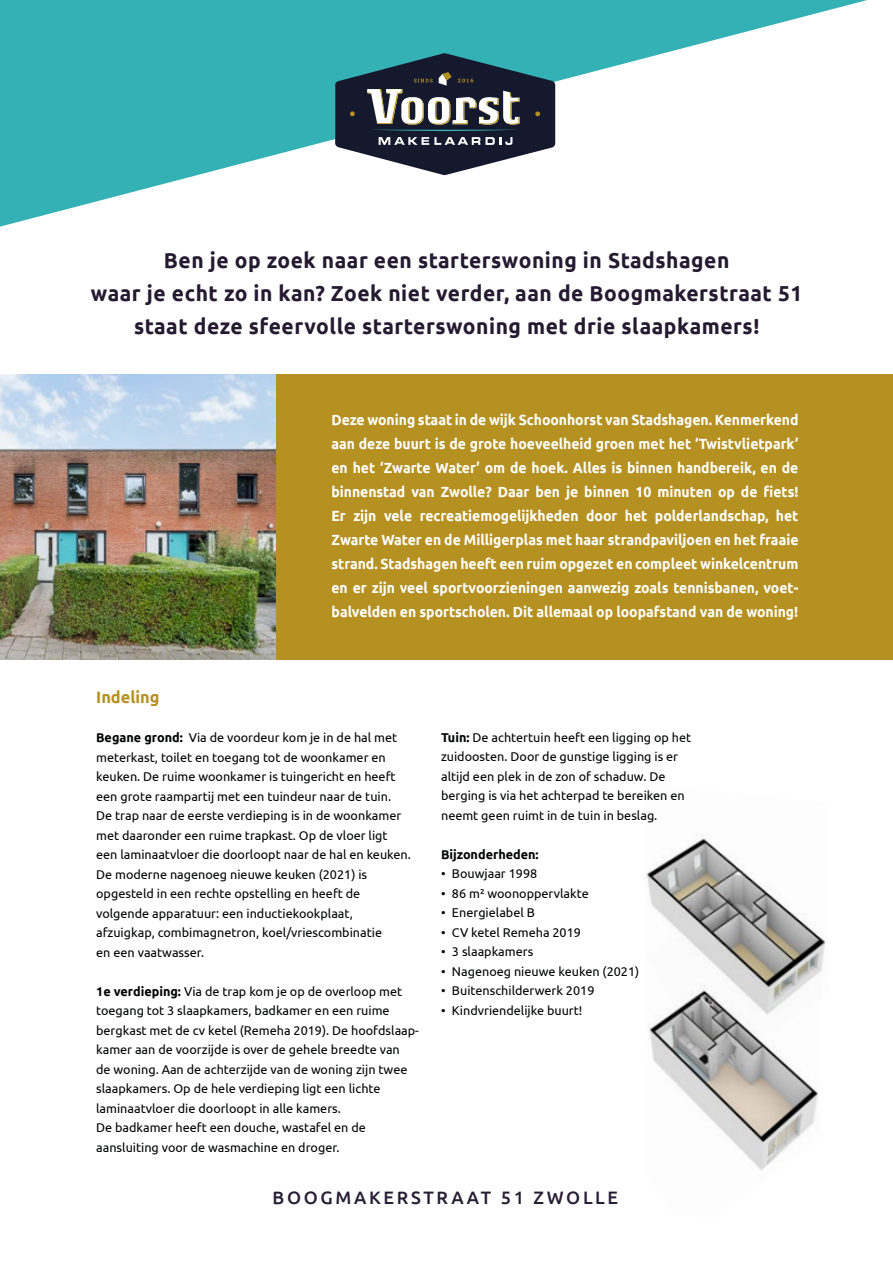
<style>
.page{position:relative;width:893px;height:1263px;background:#fff}
.page>*{position:absolute;margin:0;border:0;box-sizing:border-box;transform-origin:0 0}
.t1{font:700 21.6px/33px "Ubuntu";letter-spacing:.025em;color:#251a30;text-align:center}
.t2{font:500 18px "Ubuntu";letter-spacing:.15em;color:#251a30}
.t3{font:700 16.5px "Ubuntu";color:#b59121}
.t4{font:700 14.7px/24px "Ubuntu";color:#fff;text-align:justify;scale:.95 1}
.t5{font:12.75px/19.5px "Ubuntu";color:#010202}
.t6{font:700 12.75px "Ubuntu";color:#010202}
.s1{font-weight:700}
</style>
<div class="page">
<div style="left:5px;top:365px;width:888px;height:352px;background:#b59121"></div>
<svg style="left:0;top:0;width:867px;height:227px;fill:#34b1b4"></svg>
<img style="left:0;top:374px;width:276px;height:286px">
<div style="left:0;top:660px;width:893px;height:117px;background:#fff"></div>
<img style="left:663px;top:1070px;width:155px;height:100px">
<img style="left:646px;top:837px;width:180px;height:233px">
<div style="left:0;top:359px;width:893px;height:15px;background:#fff"></div>
<svg style="left:335px;top:53px;width:220px;height:124px"></svg>
<h1 class="t1" style="left:91px;top:245px;width:713px">Ben je op zoek naar een starterswoning in Stadshagen<br>waar je echt zo in kan? Zoek niet verder, aan de Boogmakerstraat 51 staat deze sfeervolle starterswoning met drie slaapkamers!</h1>
<p class="t4" style="left:331px;top:409px;width:493px">Deze woning staat in de wijk Schoonhorst van Stadshagen. Kenmerkend aan deze buurt is de grote hoeveelheid groen met het ‘Twistvlietpark’ en het ‘Zwarte Water’ om de hoek. Alles is binnen handbereik, en de binnenstad van Zwolle? Daar ben je binnen 10 minuten op de fiets!<br>Er zijn vele recreatiemogelijkheden door het polderlandschap, het Zwarte Water en de Milligerplas met haar strandpaviljoen en het fraaie strand. Stadshagen heeft een ruim opgezet en compleet winkelcentrum en er zijn veel sportvoorzieningen aanwezig zoals tennisbanen, voet&shy;balvelden en sportscholen. Dit allemaal op loopafstand van de woning!</p>
<p class="t3" style="left:96px;top:690px;width:65px">Indeling</p>
<p class="t5" style="left:96px;top:728px;width:316px"><span class="s1">Begane grond:</span> Via de voordeur kom je in de hal met meterkast, toilet en toegang tot de woonkamer en keuken. De ruime woonkamer is tuingericht en heeft een grote raampartij met een tuindeur naar de tuin.<br>De trap naar de eerste verdieping is in de woonkamer met daaronder een ruime trapkast. Op de vloer ligt een laminaatvloer die doorloopt naar de hal en keuken.<br>De moderne nagenoeg nieuwe keuken (2021) is opgesteld in een rechte opstelling en heeft de volgende apparatuur: een inductiekookplaat, afzuigkap, combimagnetron, koel/vriescombinatie<br>en een vaatwasser.</p>
<p class="t5" style="left:96px;top:982px;width:324px"><span class="s1">1e verdieping:</span> Via de trap kom je op de overloop met toegang tot 3 slaapkamers, badkamer en een ruime bergkast met de cv ketel (Remeha 2019). De hoofdslaap&shy;kamer aan de voorzijde is over de gehele breedte van<br>de woning. Aan de achterzijde van de woning zijn twee slaapkamers. Op de hele verdieping ligt een lichte laminaatvloer die doorloopt in alle kamers.<br>De badkamer heeft een douche, wastafel en de aansluiting voor de wasmachine en droger.</p>
<p class="t5" style="left:441px;top:728px;width:252px"><span class="s1">Tuin:</span> De achtertuin heeft een ligging op het zuidoosten. Door de gunstige ligging is er altijd een plek in de zon of schaduw. De berging is via het achterpad te bereiken en neemt geen ruimt in de tuin in beslag.</p>
<p class="t6" style="left:441px;top:849px;width:99px">Bijzonderheden:</p>
<p class="t5" style="left:441px;top:864px;width:200px">ï Bouwjaar 1998<br>ï 86 m² woonoppervlakte<br>ï Energielabel B<br>ï CV ketel Remeha 2019<br>ï 3 slaapkamers<br>ï Nagenoeg nieuwe keuken (2021) ï Buitenschilderwerk 2019<br>ï Kindvriendelijke buurt!</p>
<h2 class="t2" style="left:272px;top:1190px;width:347px">BOOGMAKERSTRAAT 51 ZWOLLE</h2>
</div>
